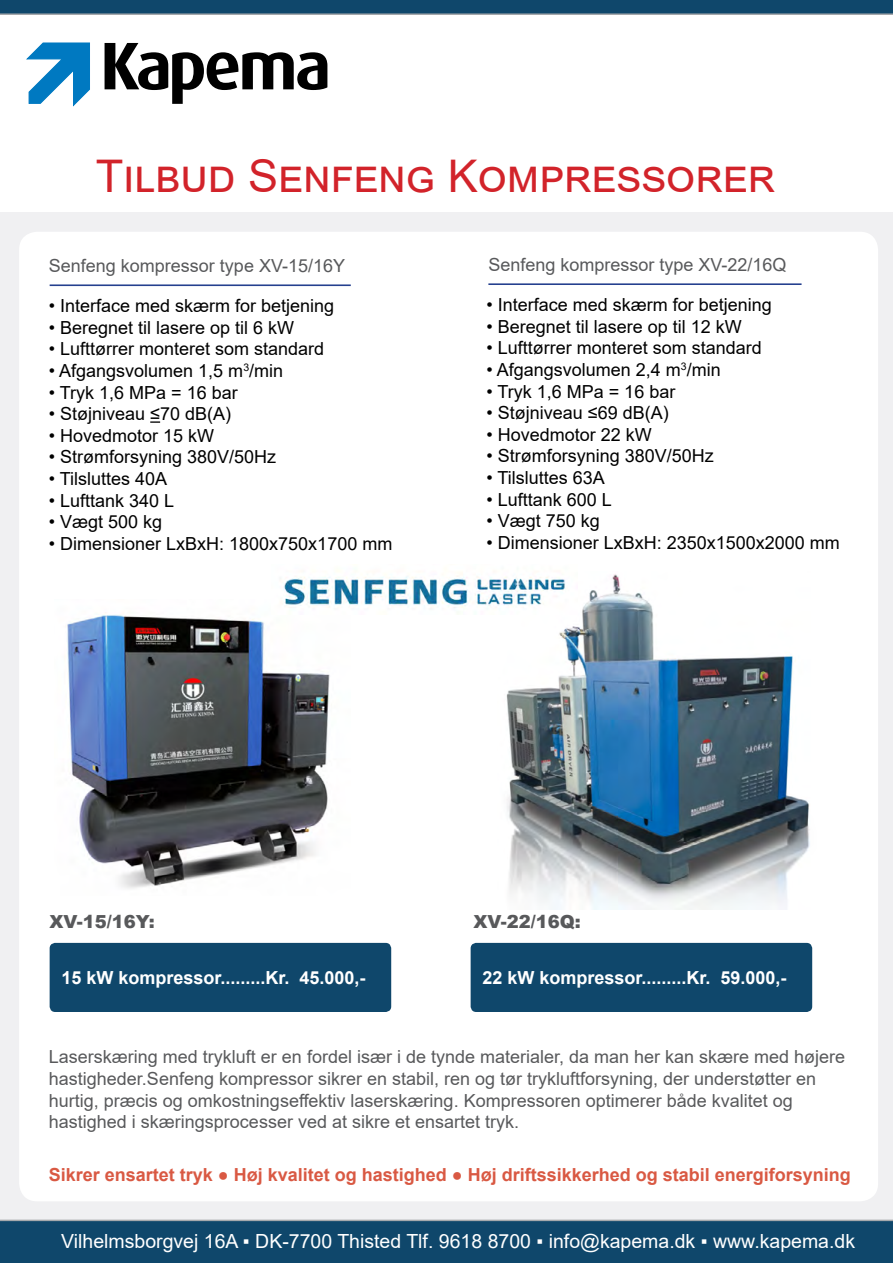
<style>
.page{position:relative;width:893px;height:1263px;background:#fff}
.page>*{position:absolute;margin:0;border:0;box-sizing:border-box;transform-origin:0 0}
.t1{font:45px "Arial";color:#d2232a}
.t2{font:19.5px "Arial";color:#fff}
.t3{font:18px "Arial";color:#000}
.t4{font:18px/21.6px "Arial";color:#58595b}
.t5{font:700 18px "Arial";color:#d95943}
.t6{font:700 18px "Arial";color:#fff}
.t7{font:900 18px "Arial";color:#58595b}
</style>
<div class="page">
<div style="left:0;top:212px;width:893px;height:1051px;background:#f0f0f2"></div>
<svg style="left:0;top:0;width:893px;height:15px;background:#1e5071"></svg>
<div style="left:19px;top:232px;width:859px;height:969px;background:#fff;border-radius:18px"></div>
<svg style="left:105px;top:43px;width:222px;height:61px"></svg>
<svg style="left:26px;top:43px;width:64px;height:63px"></svg>
<hr style="left:50px;top:284px;width:301px;height:2px;background:#25408f">
<hr style="left:488px;top:283px;width:313px;height:2px;background:#25408f">
<svg style="left:150px;top:421px;width:10px;height:2px"></svg>
<div style="left:50px;top:943px;width:341px;height:69px;background:#0f476b;border-radius:6px"></div>
<div style="left:471px;top:943px;width:341px;height:69px;background:#0f476b;border-radius:6px"></div>
<div style="left:0;top:1219px;width:893px;height:44px;background:#0f476b"></div>
<img style="left:67px;top:615px;width:263px;height:274px">
<img style="left:506px;top:574px;width:304px;height:336px">
<img style="left:284px;top:570px;width:293px;height:44px">
<h1 class="t1" style="left:96px;top:145px;width:668px">Tilbud Senfeng Kompressorer</h1>
<p class="t4" style="left:49px;top:254px;width:298px">Senfeng kompressor type XV-15/16Y</p>
<p class="t3" style="left:49px;top:293px;width:287px">• Interface med skærm for betjening</p>
<p class="t3" style="left:49px;top:315px;width:247px">• Beregnet til lasere op til 6 kW</p>
<p class="t3" style="left:49px;top:337px;width:277px">• Lufttørrer monteret som standard</p>
<p class="t3" style="left:49px;top:358px;width:236px">• Afgangsvolumen 1,5 m<sup>3</sup>/min</p>
<p class="t3" style="left:49px;top:380px;width:190px">• Tryk 1,6 MPa = 16 bar</p>
<p class="t3" style="left:49px;top:401px;width:184px">• Støjniveau ≤70 dB(A)</p>
<p class="t3" style="left:49px;top:423px;width:167px">• Hovedmotor 15 kW</p>
<p class="t3" style="left:49px;top:445px;width:229px">• Strømforsyning 380V/50Hz</p>
<p class="t3" style="left:49px;top:466px;width:120px">• Tilsluttes 40A</p>
<p class="t3" style="left:49px;top:488px;width:127px">• Lufttank 340 L</p>
<p class="t3" style="left:49px;top:509px;width:115px">• Vægt 500 kg</p>
<p class="t3" style="left:49px;top:531px;width:345px">• Dimensioner LxBxH: 1800x750x1700 mm</p>
<p class="t4" style="left:488px;top:253px;width:300px">Senfeng kompressor type XV-22/16Q</p>
<p class="t3" style="left:486px;top:292px;width:287px">• Interface med skærm for betjening</p>
<p class="t3" style="left:486px;top:314px;width:257px">• Beregnet til lasere op til 12 kW</p>
<p class="t3" style="left:486px;top:336px;width:277px">• Lufttørrer monteret som standard</p>
<p class="t3" style="left:486px;top:357px;width:236px">• Afgangsvolumen 2,4 m<sup>3</sup>/min</p>
<p class="t3" style="left:486px;top:379px;width:190px">• Tryk 1,6 MPa = 16 bar</p>
<p class="t3" style="left:486px;top:400px;width:184px">• Støjniveau ≤69 dB(A)</p>
<p class="t3" style="left:486px;top:422px;width:167px">• Hovedmotor 22 kW</p>
<p class="t3" style="left:486px;top:444px;width:229px">• Strømforsyning 380V/50Hz</p>
<p class="t3" style="left:486px;top:465px;width:120px">• Tilsluttes 63A</p>
<p class="t3" style="left:486px;top:487px;width:127px">• Lufttank 600 L</p>
<p class="t3" style="left:486px;top:508px;width:115px">• Vægt 750 kg</p>
<p class="t3" style="left:486px;top:530px;width:355px">• Dimensioner LxBxH: 2350x1500x2000 mm</p>
<p class="t7" style="left:50px;top:908px;width:107px">XV-15/16Y:</p>
<p class="t7" style="left:473px;top:908px;width:109px">XV-22/16Q:</p>
<p class="t6" style="left:61px;top:965px;width:306px">15 kW kompressor.........Kr. 45.000,-</p>
<p class="t6" style="left:482px;top:965px;width:306px">22 kW kompressor.........Kr. 59.000,-</p>
<p class="t4" style="left:49px;top:1046px;width:798px">Laserskæring med trykluft er en fordel især i de tynde materialer, da man her kan skære med højere hastigheder.Senfeng kompressor sikrer en stabil, ren og tør trykluftforsyning, der understøtter en hurtig, præcis og omkostningseffektiv laserskæring. Kompressoren optimerer både kvalitet og hastighed i skæringsprocesser ved at sikre et ensartet tryk.</p>
<p class="t5" style="left:49px;top:1162px;width:803px">Sikrer ensartet tryk ● Høj kvalitet og hastighed ● Høj driftssikkerhed og stabil energiforsyning</p>
<p class="t2" style="left:61px;top:1228px;width:795px">Vilhelmsborgvej 16A ▪ DK-7700 Thisted Tlf. 9618 8700 ▪ info@kapema.dk ▪ www.kapema.dk</p>
</div>
